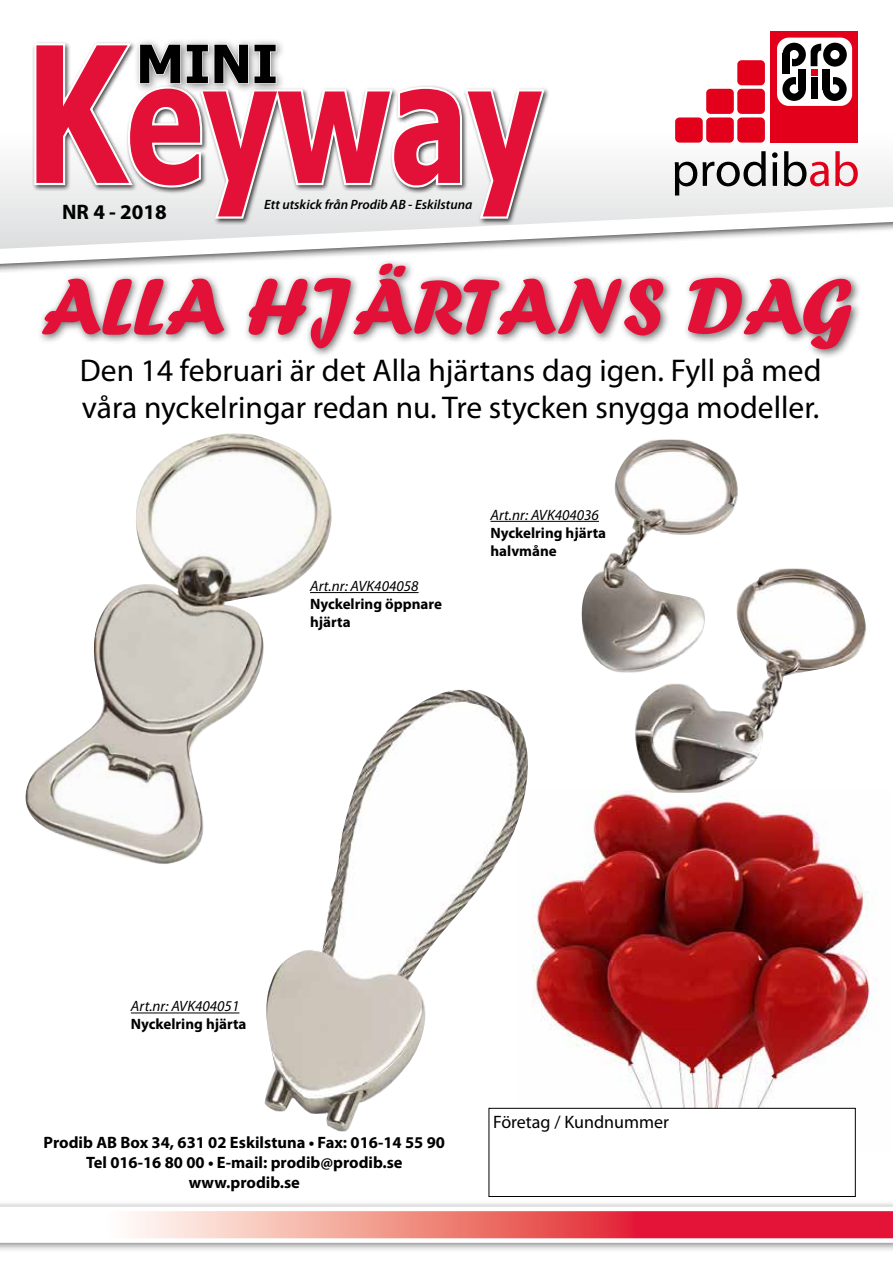
<style>
.page{position:relative;width:893px;height:1263px;background:#fff}
.page>*{position:absolute;margin:0;border:0;box-sizing:border-box;transform-origin:0 0}
.t1{font:700 166.65px "Tahoma";color:#e31138;scale:.77 1}
.t2{font:82.5px "Forte";color:#e31138}
.t3{font:700 52.95px "Tahoma";color:#000}
.t4{font:31.5px/37.8px "Myriad Pro";color:#000}
.t5{font:700 21px "Myriad Pro";color:#000}
.t6{font:18px "Myriad Pro";color:#000}
.t7{font:700 16.5px/19.8px "Myriad Pro";color:#000;text-align:center}
.t8{font:700 15px/18px "Myriad Pro";color:#000}
.t9{font:italic 15px "Myriad Pro";color:#000}
.t10{font:italic 600 13.5px "Myriad Pro";color:#000}
.s1{font-size:189.15px}
</style>
<div class="page">
<svg style="left:0;top:31px;width:893px;height:233px"></svg>
<div style="left:32px;top:41px;width:519px;height:184px;background:#000;opacity:.75"></div>
<div style="left:134px;top:38px;width:152px;height:56px;background:#fafafa"></div>
<svg style="left:32px;top:41px;width:516px;height:180px"></svg>
<div style="left:771px;top:31px;width:87px;height:112px;background:#e2001a"></div>
<div style="left:777px;top:38px;width:75px;height:68px;background:#fff;border-radius:12px"></div>
<div style="left:811px;top:77px;width:6px;height:22px;background:#000"></div>
<div style="left:823px;top:43px;width:24px;height:24px;background:#000;border-radius:50%"></div>
<div style="left:830px;top:50px;width:9px;height:9px;background:#fff;border-radius:50%"></div>
<div style="left:782px;top:77px;width:24px;height:24px;background:#000;border-radius:50%"></div>
<div style="left:790px;top:84px;width:9px;height:10px;background:#fff;border-radius:50%"></div>
<svg style="left:796px;top:76px;width:3px;height:13px"></svg>
<div style="left:799px;top:69px;width:7px;height:21px;background:#000"></div>
<div style="left:782px;top:43px;width:24px;height:23px;background:#000;border-radius:50%"></div>
<div style="left:790px;top:50px;width:9px;height:9px;background:#fff;border-radius:50%"></div>
<svg style="left:790px;top:57px;width:2px;height:9px"></svg>
<div style="left:782px;top:54px;width:8px;height:20px;background:#000"></div>
<div style="left:823px;top:77px;width:24px;height:24px;background:#000;border-radius:50%"></div>
<div style="left:830px;top:84px;width:9px;height:10px;background:#fff;border-radius:50%"></div>
<svg style="left:830px;top:78px;width:2px;height:9px"></svg>
<div style="left:823px;top:69px;width:7px;height:21px;background:#000"></div>
<svg style="left:811px;top:43px;width:10px;height:32px"></svg>
<div style="left:737px;top:117px;width:28px;height:26px;background:#e2001a;border-radius:4px"></div>
<div style="left:737px;top:89px;width:28px;height:25px;background:#e2001a;border-radius:4px"></div>
<div style="left:737px;top:60px;width:28px;height:25px;background:#e2001a;border-radius:4px"></div>
<div style="left:706px;top:117px;width:28px;height:26px;background:#e2001a;border-radius:4px"></div>
<div style="left:706px;top:89px;width:28px;height:25px;background:#e2001a;border-radius:4px"></div>
<div style="left:675px;top:117px;width:28px;height:26px;background:#e2001a;border-radius:4px"></div>
<svg style="left:675px;top:162px;width:22px;height:33px"></svg>
<svg style="left:703px;top:151px;width:63px;height:35px"></svg>
<svg style="left:772px;top:152px;width:6px;height:34px"></svg>
<svg style="left:784px;top:151px;width:45px;height:35px"></svg>
<svg style="left:835px;top:151px;width:23px;height:35px"></svg>
<div style="left:0;top:1200px;width:893px;height:53px;background:#000;opacity:.5"></div>
<svg style="left:0;top:1207px;width:893px;height:36px"></svg>
<img style="left:536px;top:793px;width:339px;height:315px">
<div style="left:489px;top:1108px;width:367px;height:89px;border:1px solid #000"></div>
<img style="left:25px;top:433px;width:314px;height:431px">
<img style="left:259px;top:690px;width:277px;height:441px">
<div style="left:36px;top:258px;width:825px;height:101px;background:#000;opacity:.6"></div>
<hr style="left:310px;top:592px;width:109px;height:1px;background:#000">
<hr style="left:131px;top:1012px;width:108px;height:1px;background:#000">
<img style="left:581px;top:439px;width:286px;height:354px">
<div style="left:559px;top:473px;width:48px;height:66px;background:#fff"></div>
<hr style="left:490px;top:521px;width:109px;height:1px;background:#000">
<div style="left:578px;top:538px;width:23px;height:21px;background:#fff"></div>
<h3 class="t3" style="left:136px;top:27px;width:144px">MINI</h3>
<h1 class="t1" style="left:25px;top:5px;width:672px"><span class="s1">K</span>eyway</h1>
<p class="t10" style="left:264px;top:196px;width:210px">Ett utskick från Prodib AB - Eskilstuna</p>
<p class="t5" style="left:62px;top:199px;width:106px">NR 4 - 2018</p>
<h2 class="t2" style="left:41px;top:259px;width:813px">ALLA HJÄRTANS DAG</h2>
<p class="t4" style="left:80px;top:351px;width:743px">Den 14 februari är det Alla hjärtans dag igen. Fyll på med våra nyckelringar redan nu. Tre stycken snygga modeller.</p>
<p class="t9" style="left:310px;top:577px;width:110px">Art.nr: AVK404058</p>
<p class="t8" style="left:310px;top:594px;width:133px">Nyckelring öppnare hjärta</p>
<p class="t9" style="left:490px;top:505px;width:110px">Art.nr: AVK404036</p>
<p class="t8" style="left:490px;top:523px;width:117px">Nyckelring hjärta halvmåne</p>
<p class="t9" style="left:131px;top:997px;width:110px">Art.nr: AVK404051</p>
<p class="t8" style="left:131px;top:1015px;width:117px">Nyckelring hjärta</p>
<p class="t7" style="left:44px;top:1132px;width:403px">Prodib AB Box 34, 631 02 Eskilstuna • Fax: 016-14 55 90<br>Tel 016-16 80 00 • E-mail: prodib@prodib.se www.prodib.se</p>
<p class="t6" style="left:493px;top:1111px;width:177px">Företag / Kundnummer</p>
</div>
